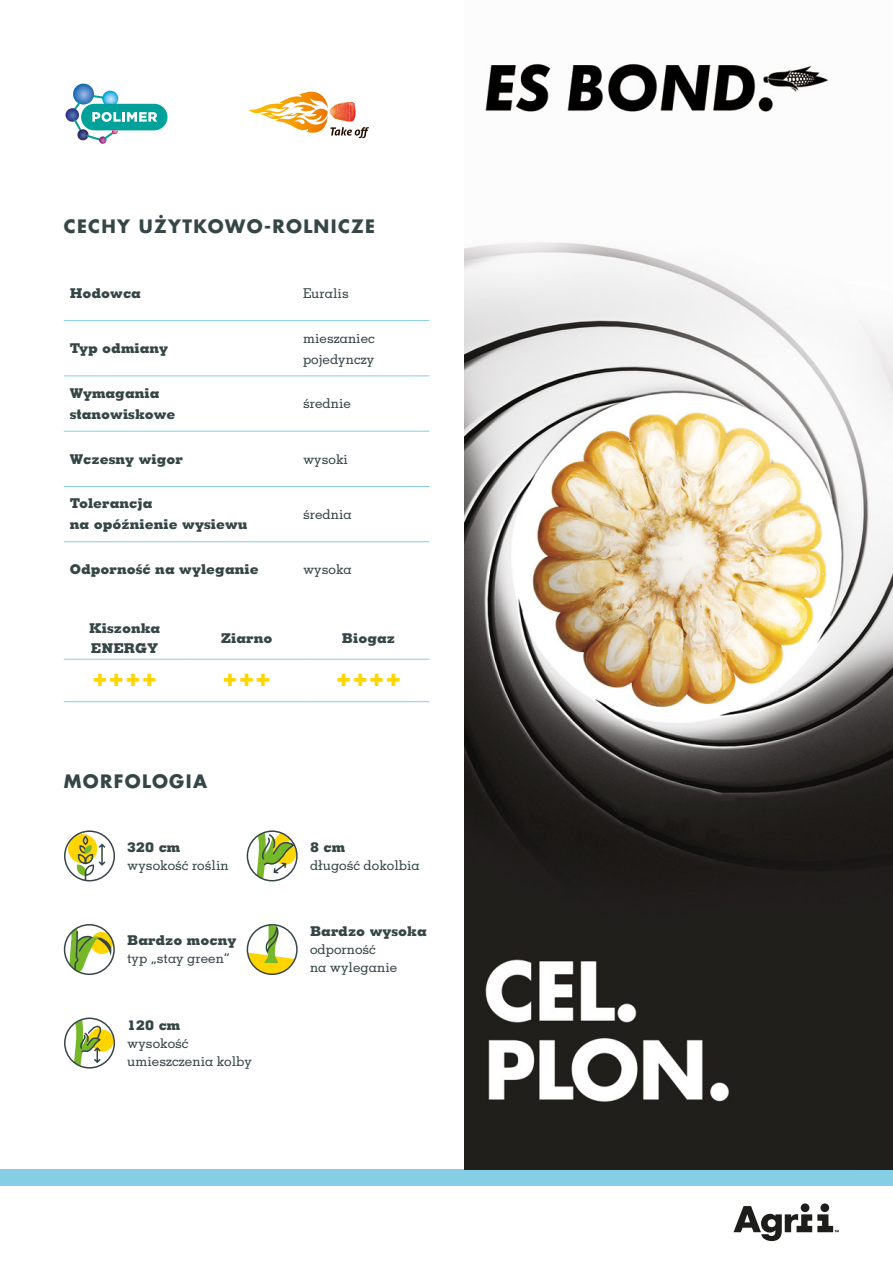
<style>
.page{position:relative;width:893px;height:1263px;background:#fff}
.page>*{position:absolute;margin:0;border:0;box-sizing:border-box;transform-origin:0 0}
.t1{font:700 24px "Futura LT Pro";color:#ffd500}
.cechy_odmiana{font:700 18px "Futura LT Pro";letter-spacing:.075em;color:#364647}
.Paragraph_Small_Dark{font:800 13.5px/19.5px "Memphis LT Pro";color:#364647}
.Paragraph_Small_Dark-2{font:500 13.5px/21px "Memphis LT Pro";color:#364647}
</style>
<div class="page">
<div style="left:0;top:1170px;width:893px;height:16px;background:#85cee4"></div>
<svg style="left:801px;top:1203px;width:8px;height:9px"></svg>
<svg style="left:820px;top:1203px;width:9px;height:9px"></svg>
<svg style="left:733px;top:1206px;width:106px;height:35px"></svg>
<hr style="left:64px;top:320px;width:233px;height:1px;background:#85cee4">
<hr style="left:297px;top:320px;width:132px;height:1px;background:#85cee4">
<hr style="left:64px;top:375px;width:233px;height:1px;background:#85cee4">
<hr style="left:297px;top:375px;width:132px;height:1px;background:#85cee4">
<hr style="left:64px;top:431px;width:233px;height:1px;background:#85cee4">
<hr style="left:297px;top:431px;width:132px;height:1px;background:#85cee4">
<hr style="left:64px;top:486px;width:233px;height:1px;background:#85cee4">
<hr style="left:297px;top:486px;width:132px;height:1px;background:#85cee4">
<hr style="left:64px;top:541px;width:233px;height:1px;background:#85cee4">
<hr style="left:297px;top:541px;width:132px;height:1px;background:#85cee4">
<img style="left:464px;top:63px;width:429px;height:1106px">
<hr style="left:64px;top:659px;width:122px;height:1px;background:#85cee4">
<hr style="left:186px;top:659px;width:122px;height:1px;background:#85cee4">
<hr style="left:308px;top:659px;width:121px;height:1px;background:#85cee4">
<hr style="left:64px;top:701px;width:122px;height:1px;background:#85cee4">
<hr style="left:186px;top:701px;width:122px;height:1px;background:#85cee4">
<hr style="left:308px;top:701px;width:121px;height:1px;background:#85cee4">
<svg style="left:64px;top:830px;width:51px;height:51px"></svg>
<div style="left:64px;top:924px;width:51px;height:51px;border:2px solid #364647;border-radius:50%"></div>
<svg style="left:69px;top:928px;width:46px;height:47px"></svg>
<svg style="left:64px;top:1017px;width:51px;height:51px"></svg>
<svg style="left:257px;top:833px;width:38px;height:46px"></svg>
<div style="left:247px;top:830px;width:51px;height:51px;border:2px solid #364647;border-radius:50%"></div>
<svg style="left:247px;top:924px;width:51px;height:51px"></svg>
<svg style="left:73px;top:84px;width:21px;height:21px"></svg>
<div style="left:81px;top:104px;width:86px;height:26px;background:#00a19a;border-radius:13px"></div>
<svg style="left:66px;top:108px;width:13px;height:14px"></svg>
<svg style="left:71px;top:92px;width:86px;height:52px"></svg>
<svg style="left:248px;top:92px;width:121px;height:46px"></svg>
<p class="cechy_odmiana" style="left:64px;top:213px;width:313px">CECHY UŻYTKOWO-ROLNICZE</p>
<p class="Paragraph_Small_Dark" style="left:70px;top:283px;width:73px">Hodowca</p>
<p class="Paragraph_Small_Dark-2" style="left:303px;top:282px;width:47px">Euralis</p>
<p class="Paragraph_Small_Dark" style="left:70px;top:338px;width:100px">Typ odmiany</p>
<p class="Paragraph_Small_Dark-2" style="left:303px;top:327px;width:73px">mieszaniec pojedynczy</p>
<p class="Paragraph_Small_Dark" style="left:70px;top:383px;width:91px">Wymagania</p>
<p class="Paragraph_Small_Dark" style="left:70px;top:404px;width:107px">stanowiskowe</p>
<p class="Paragraph_Small_Dark-2" style="left:303px;top:393px;width:50px">średnie</p>
<p class="Paragraph_Small_Dark" style="left:70px;top:449px;width:115px">Wczesny wigor</p>
<p class="Paragraph_Small_Dark-2" style="left:303px;top:448px;width:47px">wysoki</p>
<p class="Paragraph_Small_Dark" style="left:70px;top:494px;width:84px">Tolerancja</p>
<p class="Paragraph_Small_Dark" style="left:70px;top:515px;width:179px">na opóźnienie wysiewu</p>
<p class="Paragraph_Small_Dark-2" style="left:303px;top:504px;width:50px">średnia</p>
<p class="Paragraph_Small_Dark" style="left:70px;top:559px;width:190px">Odporność na wyleganie</p>
<p class="Paragraph_Small_Dark-2" style="left:303px;top:559px;width:50px">wysoka</p>
<p class="Paragraph_Small_Dark" style="left:89px;top:618px;width:73px">Kiszonka<br>ENERGY</p>
<p class="Paragraph_Small_Dark" style="left:221px;top:628px;width:53px">Ziarno</p>
<p class="Paragraph_Small_Dark" style="left:342px;top:628px;width:55px">Biogaz</p>
<p class="t1" style="left:92px;top:658px;width:67px">++++</p>
<p class="t1" style="left:222px;top:658px;width:51px">+++</p>
<p class="t1" style="left:336px;top:658px;width:67px">++++</p>
<p class="cechy_odmiana" style="left:64px;top:767px;width:145px">MORFOLOGIA</p>
<p class="Paragraph_Small_Dark" style="left:127px;top:837px;width:55px">320 cm</p>
<p class="Paragraph_Small_Dark-2" style="left:127px;top:854px;width:103px">wysokość roślin</p>
<p class="Paragraph_Small_Dark" style="left:127px;top:930px;width:111px">Bardzo mocny</p>
<p class="Paragraph_Small_Dark-2" style="left:127px;top:947px;width:104px">typ „stay green”</p>
<p class="Paragraph_Small_Dark" style="left:127px;top:1015px;width:55px">120 cm</p>
<p class="Paragraph_Small_Dark-2" style="left:127px;top:1032px;width:63px">wysokość</p>
<p class="Paragraph_Small_Dark-2" style="left:127px;top:1050px;width:126px">umieszczenia kolby</p>
<p class="Paragraph_Small_Dark" style="left:310px;top:837px;width:37px">8 cm</p>
<p class="Paragraph_Small_Dark-2" style="left:310px;top:854px;width:111px">długość dokolbia</p>
<p class="Paragraph_Small_Dark" style="left:310px;top:921px;width:118px">Bardzo wysoka</p>
<p class="Paragraph_Small_Dark-2" style="left:310px;top:938px;width:68px">odporność</p>
<p class="Paragraph_Small_Dark-2" style="left:310px;top:956px;width:89px">na wyleganie</p>
</div>
